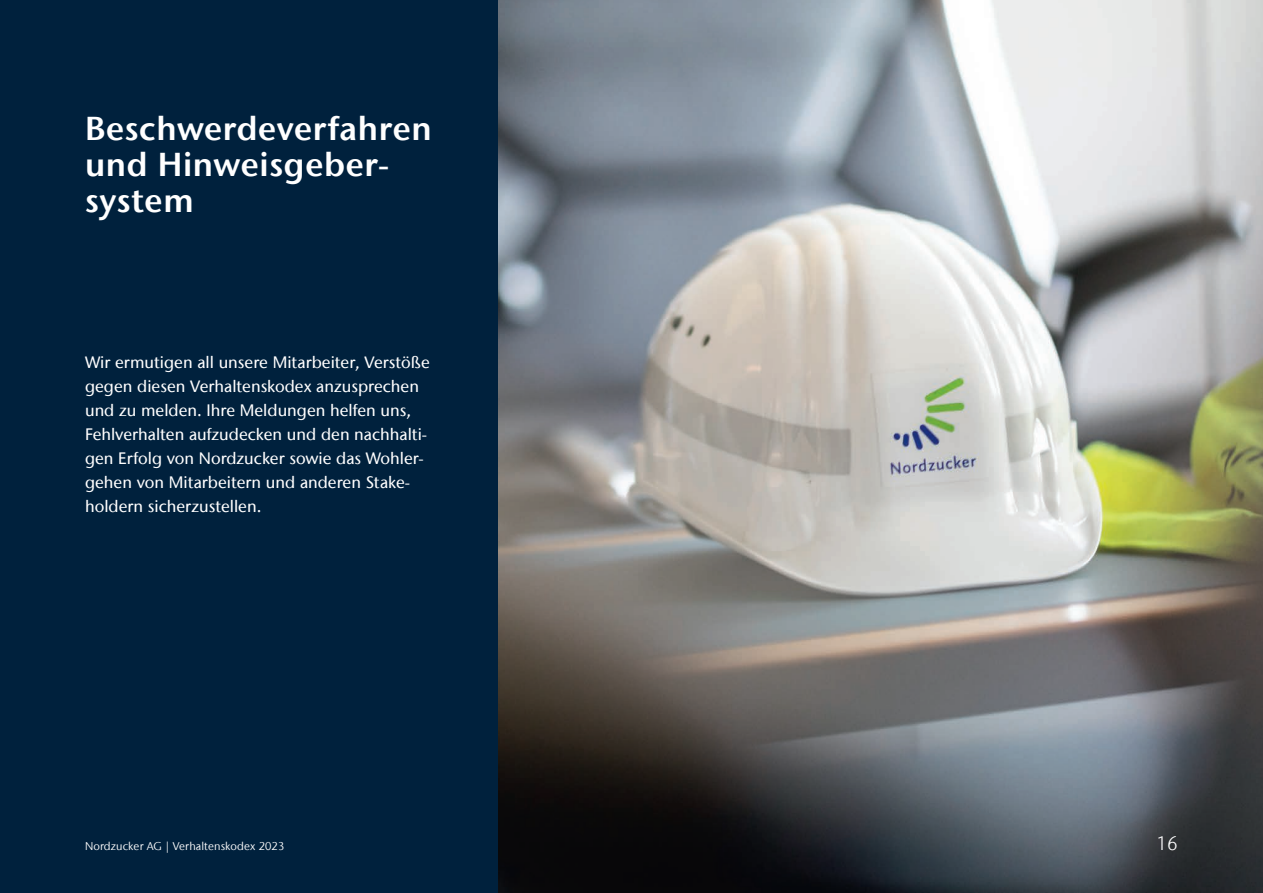
<style>
.page{position:relative;width:1263px;height:893px;background:#fff}
.page>*{position:absolute;margin:0;border:0;box-sizing:border-box;transform-origin:0 0}
.t1{font:600 33px/36px "Stone Sans IIITC Com";letter-spacing:.02em;color:#fff}
.t2{font:300 19.5px "Stone Sans IIITC Com";color:#fff}
.t3{font:500 16.5px/24px "Stone Sans IIITC Com";color:#fff}
.t4{font:11.25px "Stone Sans IIITC Com";letter-spacing:.01em;color:#fff}
</style>
<div class="page">
<img style="left:497px;top:0;width:766px;height:893px">
<div style="left:0;top:0;width:497px;height:893px;background:#00213d"></div>
<h1 class="t1" style="left:85px;top:110px;width:348px">Beschwerdeverfahren und Hinweisgeber&shy;system</h1>
<p class="t3" style="left:85px;top:350px;width:346px">Wir ermutigen all unsere Mitarbeiter, Verstöße gegen diesen Verhaltenskodex anzusprechen und zu melden. Ihre Meldungen helfen uns, Fehlverhalten aufzudecken und den nachhalti&shy;gen Erfolg von Nordzucker sowie das Wohler&shy;gehen von Mitarbeitern und anderen Stake&shy;holdern sicherzustellen.</p>
<p class="t4" style="left:85px;top:839px;width:201px">Nordzucker AG | Verhaltenskodex 2023</p>
<p class="t2" style="left:1156px;top:831px;width:23px">16</p>
</div>
